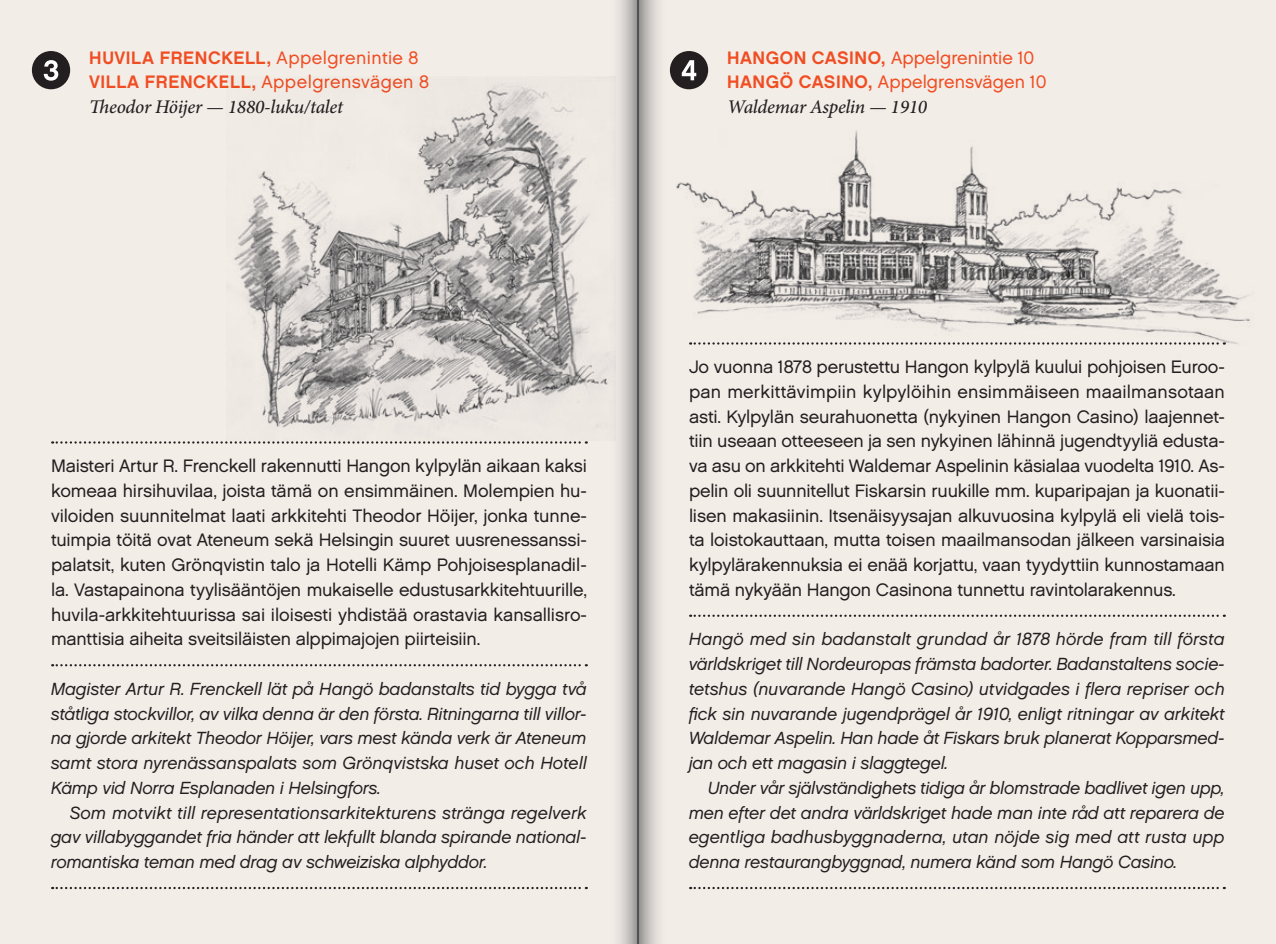
<style>
.page{position:relative;width:1276px;height:944px;background:#fff}
.page>*{position:absolute;margin:0;border:0;box-sizing:border-box;transform-origin:0 0}
._04_arkki{font:italic 500 19.35px "Minion Pro";letter-spacing:-.015em;color:#231f20}
._03_text{font:18px/24.8px "Chalet London Nineteen Sixty";letter-spacing:-.01em;color:#231f20;text-align:justify}
._02_otsikko{font:18px "Chalet London Nineteen Sixty";letter-spacing:.005em;color:#f04d22}
._02_otsikko-2{font:18px "Chalet New York Nineteen Sixty";letter-spacing:.03em;color:#f04d22}
._02_otsikko-3{font:18px "Chalet London Nineteen Sixty";letter-spacing:.025em;color:#f04d22}
._03_text_SWE{font:17.55px/24.8px "Chalet Oblique London";letter-spacing:-.01em;color:#231f20;text-align:justify}
._03_text_SWE_sis{font:17.55px/24.8px "Chalet Oblique London";letter-spacing:-.01em;color:#231f20;text-align:justify}
.s1{font-family:"Chalet London Nineteen Sixty"}
.s2{font-family:"Chalet New York Nineteen Sixty"}
</style>
<div class="page">
<div style="left:0;top:0;width:638px;height:944px;background:#f3ede8"></div>
<div style="left:638px;top:0;width:638px;height:944px;background:#f3ede8"></div>
<svg style="left:52px;top:441px;width:535px;height:3px"></svg>
<svg style="left:52px;top:664px;width:535px;height:2px"></svg>
<svg style="left:52px;top:887px;width:535px;height:2px"></svg>
<svg style="left:690px;top:615px;width:534px;height:2px"></svg>
<svg style="left:690px;top:887px;width:534px;height:2px"></svg>
<div style="left:32px;top:51px;width:38px;height:38px;background:#231f20;border-radius:50%"></div>
<svg style="left:44px;top:60px;width:14px;height:21px"></svg>
<div style="left:670px;top:51px;width:38px;height:38px;background:#231f20;border-radius:50%"></div>
<svg style="left:682px;top:60px;width:14px;height:20px"></svg>
<img style="left:676px;top:130px;width:574px;height:215px">
<img style="left:234px;top:83px;width:372px;height:346px">
<svg style="left:606px;top:0;width:32px;height:944px"></svg>
<svg style="left:638px;top:0;width:32px;height:944px"></svg>
<p class="_02_otsikko-2" style="left:89px;top:46px;width:331px">HUVILA FRENCKELL, <span class="s1">Appelgrenintie 8</span></p>
<p class="_02_otsikko-3" style="left:89px;top:71px;width:341px"><span class="s2">VILLA FRENCKELL,</span> Appelgrensvägen 8</p>
<p class="_04_arkki" style="left:89px;top:94px;width:255px">Theodor Höijer — 1880-luku/talet</p>
<p class="_03_text" style="left:51px;top:453px;width:537px">Maisteri Artur R. Frenckell rakennutti Hangon kylpylän aikaan kaksi komeaa hirsihuvilaa, joista tämä on ensimmäinen. Molempien hu&shy;viloiden suunnitelmat laati arkkitehti Theodor Höijer, jonka tunne&shy;tuimpia töitä ovat Ateneum sekä Helsingin suuret uusrenessanssi&shy;palatsit, kuten Grönqvistin talo ja Hotelli Kämp Pohjoisesplanadil&shy;la. Vastapainona tyylisääntöjen mukaiselle edustusarkkitehtuurille, huvila-arkkitehtuurissa sai iloisesti yhdistää orastavia kansallisro&shy;manttisia aiheita sveitsiläisten alppimajojen piirteisiin.</p>
<p class="_03_text_SWE" style="left:51px;top:676px;width:537px">Magister Artur R. Frenckell lät på Hangö badanstalts tid bygga två ståtliga stockvillor, av vilka denna är den första. Ritningarna till villor&shy;na gjorde arkitekt Theodor Höijer, vars mest kända verk är Ateneum samt stora nyrenässanspalats som Grönqvistska huset och Hotell Kämp vid Norra Esplanaden i Helsingfors.</p>
<p class="_03_text_SWE_sis" style="left:51px;top:800px;width:537px;text-indent:19px">Som motvikt till representationsarkitekturens stränga regelverk gav villabyggandet fria händer att lekfullt blanda spirande national&shy;romantiska teman med drag av schweiziska alphyddor.</p>
<p class="_02_otsikko" style="left:727px;top:46px;width:309px"><span class="s2">HANGON CASINO,</span> Appelgrenintie 10</p>
<p class="_02_otsikko" style="left:727px;top:71px;width:321px"><span class="s2">HANGÖ CASINO,</span> Appelgrensvägen 10</p>
<p class="_04_arkki" style="left:727px;top:94px;width:201px">Waldemar Aspelin — 1910</p>
<p class="_03_text" style="left:689px;top:354px;width:537px">Jo vuonna 1878 perustettu Hangon kylpylä kuului pohjoisen Euroo&shy;pan merkittävimpiin kylpylöihin ensimmäiseen maailmansotaan asti. Kylpylän seurahuonetta (nykyinen Hangon Casino) laajennet&shy;tiin useaan otteeseen ja sen nykyinen lähinnä jugendtyyliä edusta&shy;va asu on arkkitehti Waldemar Aspelinin käsialaa vuodelta 1910. As&shy;pelin oli suunnitellut Fiskarsin ruukille mm. kuparipajan ja kuonatii&shy;lisen makasiinin. Itsenäisyysajan alkuvuosina kylpylä eli vielä tois&shy;ta loistokauttaan, mutta toisen maailmansodan jälkeen varsinaisia kylpylärakennuksia ei enää korjattu, vaan tyydyttiin kunnostamaan tämä nykyään Hangon Casinona tunnettu ravintolarakennus.</p>
<p class="_03_text_SWE" style="left:689px;top:627px;width:537px">Hangö med sin badanstalt grundad år 1878 hörde fram till första världskriget till Nordeuropas främsta badorter. Badanstaltens socie&shy;tetshus (nuvarande Hangö Casino) utvidgades i flera repriser och fick sin nuvarande jugendprägel år 1910, enligt ritningar av arkitekt Waldemar Aspelin. Han hade åt Fiskars bruk planerat Kopparsmed&shy;jan och ett magasin i slaggtegel.</p>
<p class="_03_text_SWE_sis" style="left:689px;top:775px;width:537px;text-indent:19px">Under vår självständighets tidiga år blomstrade badlivet igen upp, men efter det andra världskriget hade man inte råd att reparera de egentliga badhusbyggnaderna, utan nöjde sig med att rusta upp denna restaurangbyggnad, numera känd som Hangö Casino.</p>
</div>
